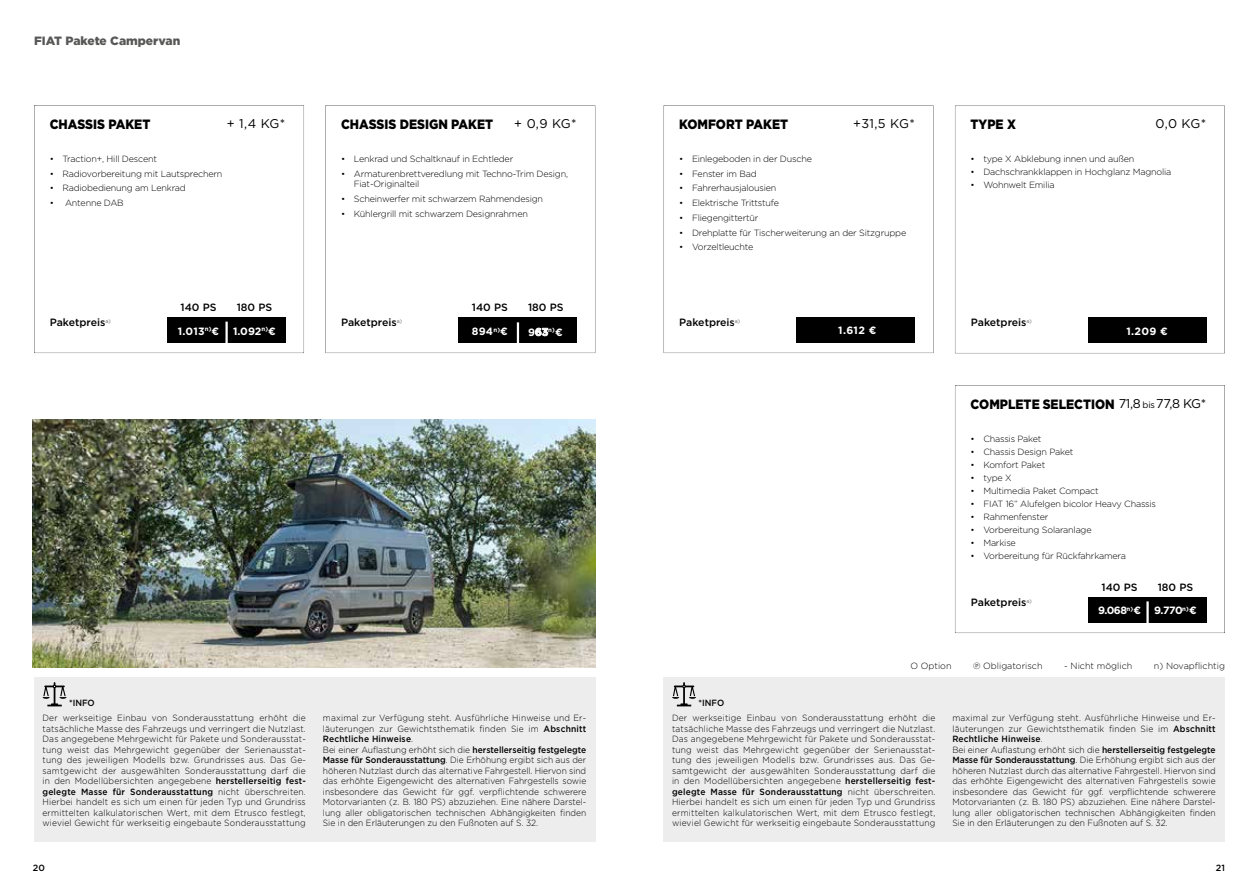
<style>
.page{position:relative;width:1259px;height:893px;background:#fff}
.page>*{position:absolute;margin:0;border:0;box-sizing:border-box;transform-origin:0 0}
.t1{font:900 13.5px "Gotham";color:#000;scale:.9 1}
.t2{font:12.6px "Gotham";letter-spacing:-.02em;color:#000}
.t3{font:900 12px "Gotham";color:#575756}
.t4{font:500 10.5px "Gotham";color:#000}
.t5{font:700 10.5px "Gotham";letter-spacing:.005em;color:#fff}
.t6{font:300 9px/10.5px "Gotham";color:#000;text-align:justify;scale:.94 1}
.t7{font:300 9px/10.5px "Gotham";letter-spacing:-.02em;color:#000}
.t8{font:300 9px "Gotham";color:#000}
.t9{font:500 9px "Gotham";color:#000;scale:.94 1}
.t10{font:500 9px "Gotham";color:#000}
.s1{font-weight:500}
.s2{font-weight:400;font-size:12.6px}
.s3{font-weight:400;font-size:9px}
</style>
<div class="page">
<div style="left:663px;top:677px;width:562px;height:165px;background:#ededed"></div>
<div style="left:34px;top:677px;width:561px;height:165px;background:#ededed"></div>
<svg style="left:672px;top:682px;width:24px;height:24px"></svg>
<svg style="left:43px;top:682px;width:24px;height:24px"></svg>
<div style="left:458px;top:315px;width:121px;height:28px;background:#000"></div>
<div style="left:1087px;top:315px;width:122px;height:29px;background:#000"></div>
<div style="left:166px;top:315px;width:122px;height:28px;background:#000"></div>
<div style="left:796px;top:315px;width:121px;height:28px;background:#000"></div>
<div style="left:1087px;top:595px;width:122px;height:28px;background:#000"></div>
<img style="left:33px;top:419px;width:562px;height:248px">
<hr style="left:225px;top:322px;width:3px;height:22px;background:#fff">
<hr style="left:517px;top:322px;width:2px;height:23px;background:#fff">
<hr style="left:1146px;top:601px;width:2px;height:23px;background:#fff">
<h3 class="t3" style="left:34px;top:32px;width:148px">FIAT Pakete Campervan</h3>
<h1 class="t1" style="left:50px;top:115px;width:113px">CHASSIS PAKET</h1>
<h2 class="t2" style="left:227px;top:116px;width:60px">+ 1,4 KG*</h2>
<p class="t7" style="left:50px;top:153px;width:109px">• Traction+, Hill Descent</p>
<p class="t7" style="left:50px;top:168px;width:174px">• Radiovorbereitung mit Lautsprechern</p>
<p class="t7" style="left:50px;top:183px;width:138px">• Radiobedienung am Lenkrad</p>
<p class="t7" style="left:50px;top:197px;width:76px">• Antenne DAB</p>
<h1 class="t1" style="left:341px;top:115px;width:171px">CHASSIS DESIGN PAKET</h1>
<h2 class="t2" style="left:514px;top:116px;width:64px">+ 0,9 KG*</h2>
<p class="t7" style="left:341px;top:153px;width:174px">• Lenkrad und Schaltknauf in Echtleder</p>
<p class="t7" style="left:354px;top:168px;width:216px;text-indent:-13px">• Armaturenbrettveredlung mit Techno-Trim Design,<br>Fiat-Originalteil</p>
<p class="t7" style="left:341px;top:193px;width:203px">• Scheinwerfer mit schwarzem Rahmendesign</p>
<p class="t7" style="left:341px;top:208px;width:188px">• Kühlergrill mit schwarzem Designrahmen</p>
<p class="t4" style="left:50px;top:315px;width:62px">Paketpreis<sup>a)</sup></p>
<p class="t4" style="left:180px;top:300px;width:38px">140 PS</p>
<p class="t4" style="left:237px;top:300px;width:37px">180 PS</p>
<p class="t5" style="left:178px;top:324px;width:43px">1.013<sup>n)</sup>€</p>
<p class="t5" style="left:233px;top:324px;width:44px">1.092<sup>n)</sup>€</p>
<p class="t4" style="left:341px;top:315px;width:62px">Paketpreis<sup>a)</sup></p>
<p class="t4" style="left:472px;top:300px;width:38px">140 PS</p>
<p class="t4" style="left:528px;top:300px;width:37px">180 PS</p>
<p class="t5" style="left:472px;top:325px;width:37px">894<sup>n)</sup>€</p>
<p class="t5" style="left:528px;top:325px;width:36px">963<sup>n)</sup>€</p>
<p class="t9" style="left:69px;top:697px;width:29px">*INFO</p>
<p class="t6" style="left:43px;top:712px;width:282px">Der werkseitige Einbau von Sonderausstattung erhöht die tatsächliche Masse des Fahrzeugs und verringert die Nutzlast.<br>Das angegebene Mehrgewicht für Pakete und Sonderausstat&shy;tung weist das Mehrgewicht gegenüber der Serienausstat&shy;tung des jeweiligen Modells bzw. Grundrisses aus. Das Ge&shy;samtgewicht der ausgewählten Sonderausstattung darf die in den Modellübersichten angegebene <span class="s1">herstellerseitig fest&shy;gelegte Masse für Sonderausstattung</span> nicht überschreiten.<br>Hierbei handelt es sich um einen für jeden Typ und Grundriss ermittelten kalkulatorischen Wert, mit dem Etrusco festlegt, wieviel Gewicht für werkseitig eingebaute Sonderausstattung</p>
<p class="t6" style="left:323px;top:712px;width:282px;text-align:left">maximal zur Verfügung steht. Ausführliche Hinweise und Er&shy;läuterungen zur Gewichtsthematik finden Sie im <span class="s1">Abschnitt Rechtliche Hinweise</span>.<br>Bei einer Auflastung erhöht sich die <span class="s1">herstellerseitig festgelegte Masse für Sonderausstattung</span>. Die Erhöhung ergibt sich aus der höheren Nutzlast durch das alternative Fahrgestell. Hiervon sind das erhöhte Eigengewicht des alternativen Fahrgestells sowie insbesondere das Gewicht für ggf. verpflichtende schwerere Motorvarianten (z. B. 180 PS) abzuziehen. Eine nähere Darstel&shy;lung aller obligatorischen technischen Abhängigkeiten finden Sie in den Erläuterungen zu den Fußnoten auf S. 32.</p>
<h1 class="t1" style="left:679px;top:115px;width:123px">KOMFORT PAKET</h1>
<h2 class="t2" style="left:853px;top:116px;width:63px">+31,5 KG*</h2>
<p class="t7" style="left:679px;top:153px;width:134px">• Einlegeboden in der Dusche</p>
<p class="t7" style="left:679px;top:168px;width:79px">• Fenster im Bad</p>
<p class="t7" style="left:679px;top:183px;width:99px">• Fahrerhausjalousien</p>
<p class="t7" style="left:679px;top:197px;width:101px">• Elektrische Trittstufe</p>
<p class="t7" style="left:679px;top:212px;width:81px">• Fliegengittertür</p>
<p class="t7" style="left:679px;top:227px;width:228px">• Drehplatte für Tischerweiterung an der Sitzgruppe</p>
<p class="t7" style="left:679px;top:242px;width:76px">• Vorzeltleuchte</p>
<h1 class="t1" style="left:970px;top:115px;width:52px">TYPE X</h1>
<h2 class="t2" style="left:1155px;top:116px;width:52px">0,0 KG*</h2>
<p class="t7" style="left:970px;top:153px;width:165px">• type X Abklebung innen und außen</p>
<p class="t7" style="left:970px;top:166px;width:202px">• Dachschrankklappen in Hochglanz Magnolia</p>
<p class="t7" style="left:970px;top:179px;width:86px">• Wohnwelt Emilia</p>
<p class="t4" style="left:679px;top:315px;width:62px">Paketpreis<sup>a)</sup></p>
<p class="t5" style="left:838px;top:324px;width:40px">1.612 €</p>
<p class="t4" style="left:971px;top:316px;width:62px">Paketpreis<sup>a)</sup></p>
<p class="t5" style="left:1126px;top:324px;width:43px">1.209 €</p>
<h1 class="t1" style="left:970px;top:395px;width:263px">COMPLETE SELECTION <span class="s2">71,8</span> <span class="s3">bis</span> <span class="s2">77,8 KG*</span></h1>
<p class="t7" style="left:970px;top:433px;width:72px">• Chassis Paket</p>
<p class="t7" style="left:970px;top:446px;width:104px">• Chassis Design Paket</p>
<p class="t7" style="left:970px;top:459px;width:76px">• Komfort Paket</p>
<p class="t8" style="left:970px;top:472px;width:43px">• type X</p>
<p class="t7" style="left:970px;top:485px;width:130px">• Multimedia Paket Compact</p>
<p class="t7" style="left:970px;top:498px;width:187px">• FIAT 16” Alufelgen bicolor Heavy Chassis</p>
<p class="t7" style="left:970px;top:511px;width:79px">• Rahmenfenster</p>
<p class="t7" style="left:970px;top:524px;width:123px">• Vorbereitung Solaranlage</p>
<p class="t7" style="left:970px;top:537px;width:47px">• Markise</p>
<p class="t7" style="left:970px;top:551px;width:157px">• Vorbereitung für Rückfahrkamera</p>
<p class="t4" style="left:971px;top:595px;width:62px">Paketpreis<sup>a)</sup></p>
<p class="t4" style="left:1101px;top:580px;width:38px">140 PS</p>
<p class="t4" style="left:1157px;top:580px;width:37px">180 PS</p>
<p class="t5" style="left:1098px;top:604px;width:100px">9.068<sup>n)</sup>€ 9.770<sup>n)</sup>€</p>
<p class="t8" style="left:910px;top:660px;width:43px">O Option</p>
<p class="t8" style="left:973px;top:660px;width:71px">℗ Obligatorisch</p>
<p class="t8" style="left:1064px;top:660px;width:70px">- Nicht möglich</p>
<p class="t8" style="left:1154px;top:660px;width:72px">n) Novapflichtig</p>
<p class="t9" style="left:698px;top:697px;width:29px">*INFO</p>
<p class="t6" style="left:672px;top:712px;width:282px">Der werkseitige Einbau von Sonderausstattung erhöht die tatsächliche Masse des Fahrzeugs und verringert die Nutzlast.<br>Das angegebene Mehrgewicht für Pakete und Sonderausstat&shy;tung weist das Mehrgewicht gegenüber der Serienausstat&shy;tung des jeweiligen Modells bzw. Grundrisses aus. Das Ge&shy;samtgewicht der ausgewählten Sonderausstattung darf die in den Modellübersichten angegebene <span class="s1">herstellerseitig fest&shy;gelegte Masse für Sonderausstattung</span> nicht überschreiten.<br>Hierbei handelt es sich um einen für jeden Typ und Grundriss ermittelten kalkulatorischen Wert, mit dem Etrusco festlegt, wieviel Gewicht für werkseitig eingebaute Sonderausstattung</p>
<p class="t6" style="left:952px;top:712px;width:282px;text-align:left">maximal zur Verfügung steht. Ausführliche Hinweise und Er&shy;läuterungen zur Gewichtsthematik finden Sie im <span class="s1">Abschnitt Rechtliche Hinweise</span>.<br>Bei einer Auflastung erhöht sich die <span class="s1">herstellerseitig festgelegte Masse für Sonderausstattung</span>. Die Erhöhung ergibt sich aus der höheren Nutzlast durch das alternative Fahrgestell. Hiervon sind das erhöhte Eigengewicht des alternativen Fahrgestells sowie insbesondere das Gewicht für ggf. verpflichtende schwerere Motorvarianten (z. B. 180 PS) abzuziehen. Eine nähere Darstel&shy;lung aller obligatorischen technischen Abhängigkeiten finden Sie in den Erläuterungen zu den Fußnoten auf S. 32.</p>
<p class="t10" style="left:33px;top:862px;width:14px">20</p>
<p class="t10" style="left:1215px;top:862px;width:11px">21</p>
</div>
